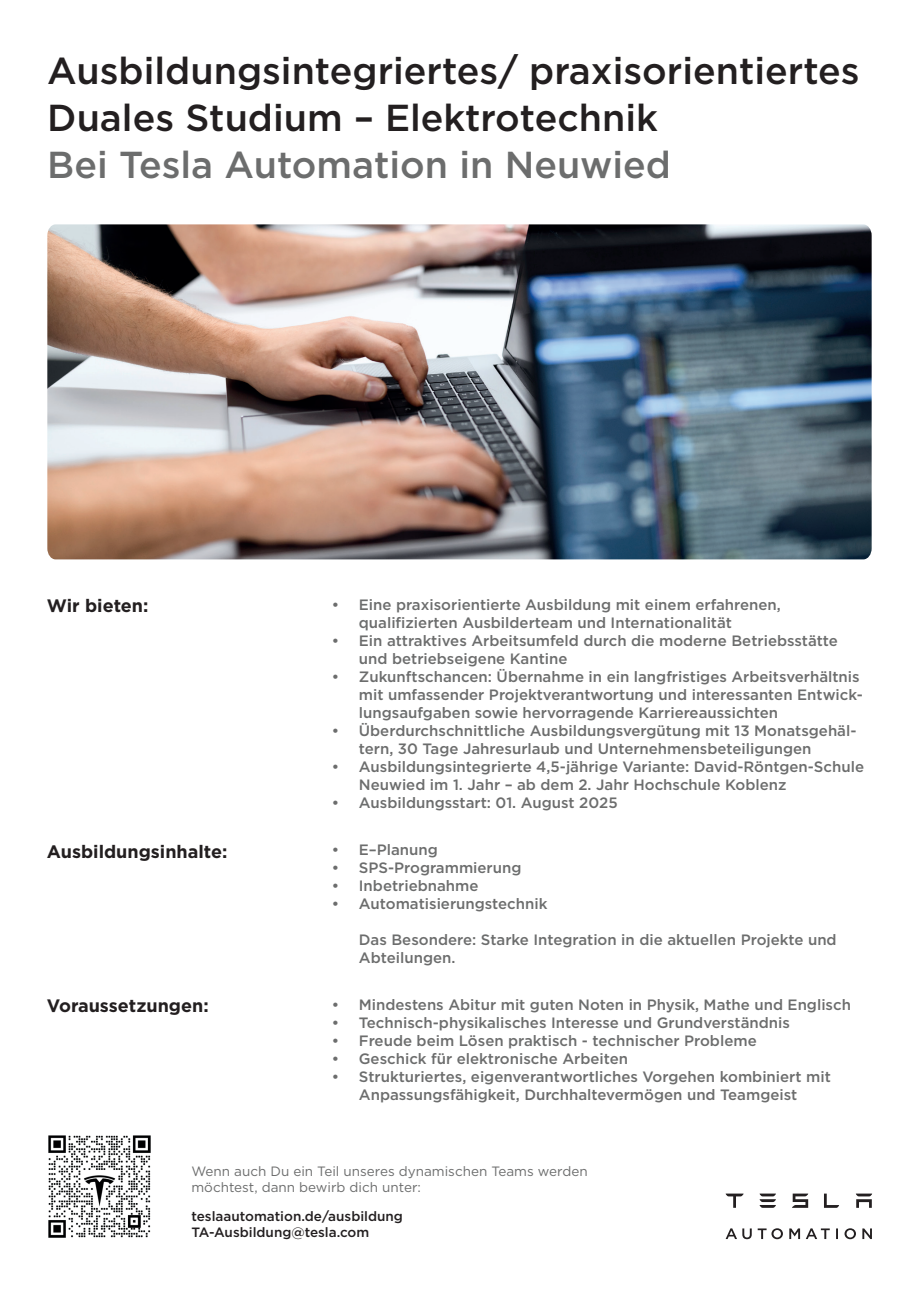
<style>
.page{position:relative;width:919px;height:1289px;background:#fff}
.page>*{position:absolute;margin:0;border:0;box-sizing:border-box;transform-origin:0 0}
.t1{font:500 37.5px "Gotham";color:#231f20}
.t2{font:500 37.5px "Gotham";color:#6c6d6d}
.t3{font:700 18px "Gotham";color:#231f20}
.t4{font:500 15px/18px "Gotham";color:#6c6d6d}
.t5{font:13.5px/16.2px "Gotham";color:#6c6d6d}
.t6{font:500 13.5px/16.2px "Gotham";color:#231f20}
</style>
<div class="page">
<img style="left:47px;top:224px;width:824px;height:335px">
<svg style="left:725px;top:1228px;width:26px;height:11px"></svg>
<svg style="left:757px;top:1228px;width:25px;height:11px"></svg>
<svg style="left:789px;top:1228px;width:48px;height:10px"></svg>
<svg style="left:844px;top:1228px;width:11px;height:11px"></svg>
<svg style="left:862px;top:1228px;width:9px;height:10px"></svg>
<svg style="left:855px;top:1193px;width:17px;height:14px"></svg>
<svg style="left:725px;top:1193px;width:114px;height:14px"></svg>
<img style="left:48px;top:1135px;width:103px;height:103px">
<h1 class="t1" style="left:47px;top:46px;width:813px">Ausbildungsintegriertes/ praxisorientiertes</h1>
<h1 class="t1" style="left:47px;top:93px;width:612px">Duales Studium – Elektrotechnik</h1>
<h1 class="t2" style="left:47px;top:140px;width:625px">Bei Tesla Automation in Neuwied</h1>
<p class="t3" style="left:47px;top:593px;width:103px">Wir bieten:</p>
<p class="t3" style="left:47px;top:839px;width:182px">Ausbildungsinhalte:</p>
<p class="t3" style="left:47px;top:994px;width:163px">Voraussetzungen:</p>
<p class="t4" style="left:359px;top:595px;width:423px;text-indent:-27px">• Eine praxisorientierte Ausbildung mit einem erfahrenen, qualifizierten Ausbilderteam und Internationalität</p>
<p class="t4" style="left:359px;top:631px;width:480px;text-indent:-27px">• Ein attraktives Arbeitsumfeld durch die moderne Betriebsstätte und betriebseigene Kantine</p>
<p class="t4" style="left:359px;top:667px;width:505px;text-indent:-27px">• Zukunftschancen: Übernahme in ein langfristiges Arbeitsverhältnis mit umfassender Projektverantwortung und interessanten Entwick&shy;lungsaufgaben sowie hervorragende Karriereaussichten</p>
<p class="t4" style="left:359px;top:721px;width:499px;text-indent:-27px">• Überdurchschnittliche Ausbildungsvergütung mit 13 Monatsgehäl&shy;tern, 30 Tage Jahresurlaub und Unternehmensbeteiligungen</p>
<p class="t4" style="left:359px;top:757px;width:506px;text-indent:-27px">• Ausbildungsintegrierte 4,5-jährige Variante: David-Röntgen-Schule<br>Neuwied im 1. Jahr – ab dem 2. Jahr Hochschule Koblenz</p>
<p class="t4" style="left:332px;top:793px;width:287px">• Ausbildungsstart: 01. August 2025</p>
<p class="t4" style="left:332px;top:840px;width:108px">• E–Planung</p>
<p class="t4" style="left:332px;top:858px;width:191px">• SPS-Programmierung</p>
<p class="t4" style="left:332px;top:876px;width:148px">• Inbetriebnahme</p>
<p class="t4" style="left:332px;top:894px;width:217px">• Automatisierungstechnik</p>
<p class="t4" style="left:359px;top:930px;width:479px">Das Besondere: Starke Integration in die aktuellen Projekte und<br>Abteilungen.</p>
<p class="t4" style="left:332px;top:995px;width:520px">• Mindestens Abitur mit guten Noten in Physik, Mathe und Englisch</p>
<p class="t4" style="left:332px;top:1013px;width:459px">• Technisch-physikalisches Interesse und Grundverständnis</p>
<p class="t4" style="left:332px;top:1031px;width:426px">• Freude beim Lösen praktisch - technischer Probleme</p>
<p class="t4" style="left:332px;top:1049px;width:298px">• Geschick für elektronische Arbeiten</p>
<p class="t4" style="left:332px;top:1067px;width:500px;text-align:center">• Strukturiertes, eigenverantwortliches Vorgehen kombiniert mit<br>Anpassungsfähigkeit, Durchhaltevermögen und Teamgeist</p>
<p class="t5" style="left:191px;top:1162px;width:397px">Wenn auch Du ein Teil unseres dynamischen Teams werden möchtest, dann bewirb dich unter:</p>
<p class="t6" style="left:191px;top:1207px;width:213px">teslaautomation.de/ausbildung<br>TA-Ausbildung@tesla.com</p>
</div>
